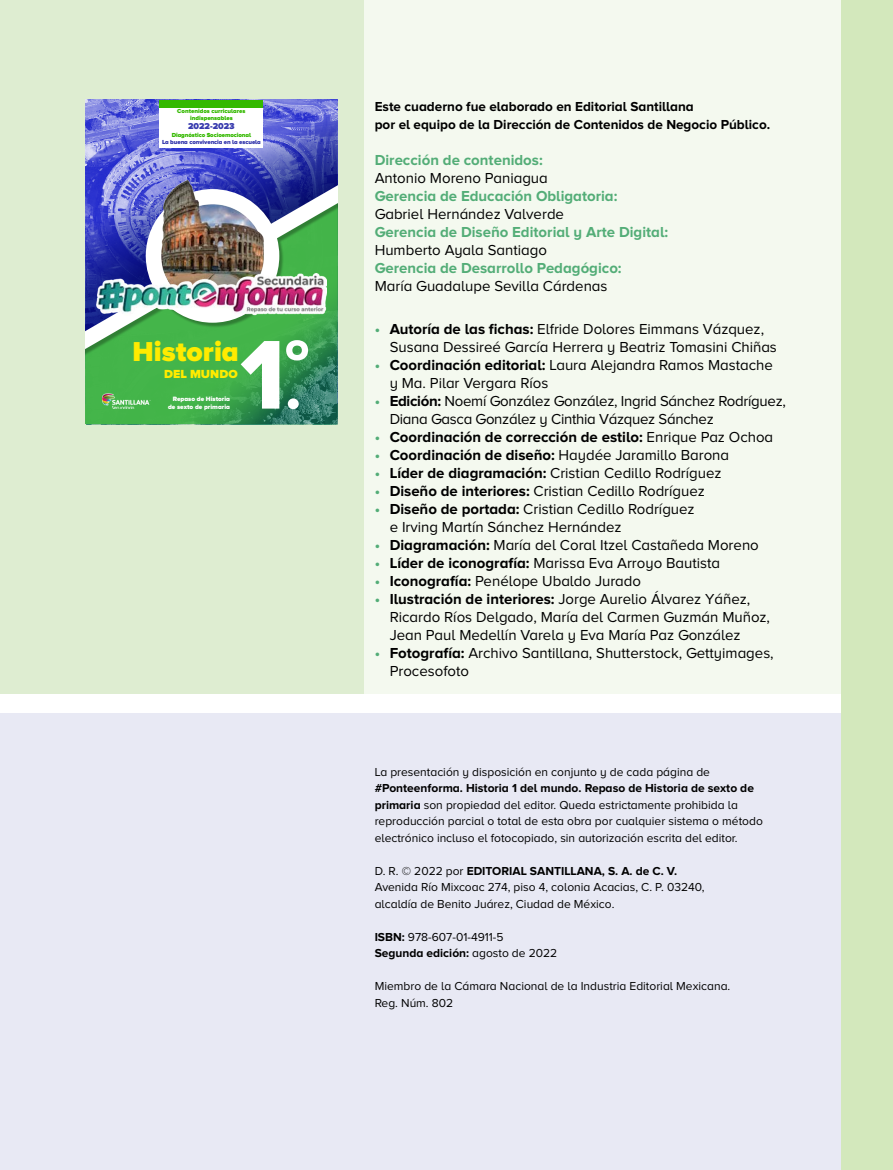
<style>
.page{position:relative;width:893px;height:1170px;background:#fff}
.page>*{position:absolute;margin:0;border:0;box-sizing:border-box;transform-origin:0 0}
.t1{font:101.25px "Proxima Nova A Extrabld";color:#fff}
.t2{font:67.65px "Centrale Sans X Bold";color:#fff}
.t3{font:900 28.35px "Proxima Nova A";color:#ffeb00}
.t4{font:15px/18px "Proxima Nova A";color:#000}
.t5{font:700 15px "Proxima Nova A";color:#53ad77}
.t6{font:15px/18px "Proxima Nova A";letter-spacing:-.02em;color:#000}
.t7{font:700 15px "Proxima Nova A";color:#000}
.t8{font:700 13.5px/18px "Proxima Nova A";color:#000}
.t9{font:900 12.15px "Proxima Nova A";color:#ffeb00}
.t10{font:12px/16.5px "Proxima Nova A";color:#000}
.t11{font:900 8.85px "Proxima Nova A";color:#373aae}
.t12{font:900 6.45px "Proxima Nova A";color:#fff}
.t13{font:900 6.15px/6px "Proxima Nova A";color:#34b900;text-align:center}
.t14{font:900 6.15px "Proxima Nova A";letter-spacing:-.01em;color:#373aae}
.s1{font-size:58.05px}
.s2{font-weight:700;color:#53ad77}
.s3{font-weight:700}
.s4{color:#53ad77}
.s5{font-weight:400}
</style>
<div class="page">
<div style="left:0;top:0;width:842px;height:1169px;background:#f4f9ef"></div>
<div style="left:0;top:0;width:363px;height:1169px;background:#deedd1"></div>
<div style="left:0;top:712px;width:842px;height:457px;background:#e8e9f4"></div>
<div style="left:0;top:694px;width:842px;height:18px;background:#fff"></div>
<div style="left:842px;top:0;width:51px;height:1169px;background:#d3e8bc"></div>
<svg style="left:85px;top:359px;width:253px;height:65px;background:#3ba150"></svg>
<svg style="left:85px;top:100px;width:253px;height:84px;background:#6269d0"></svg>
<img style="left:102px;top:392px;width:51px;height:16px">
<div style="left:160px;top:100px;width:103px;height:48px;background:#fff"></div>
<div style="left:160px;top:100px;width:103px;height:7px;background:#34b900"></div>
<div style="left:85px;top:185px;width:253px;height:174px;background:#000;opacity:.3"></div>
<svg style="left:85px;top:184px;width:253px;height:171px;background:#539180"></svg>
<img style="left:145px;top:174px;width:122px;height:144px">
<img style="left:96px;top:273px;width:231px;height:42px">
<svg style="left:85px;top:100px;width:7px;height:5px"></svg>
<svg style="left:85px;top:419px;width:7px;height:6px"></svg>
<svg style="left:332px;top:100px;width:6px;height:5px"></svg>
<svg style="left:332px;top:419px;width:6px;height:6px"></svg>
<p class="t13" style="left:177px;top:108px;width:70px">Contenidos curriculares indispensables</p>
<p class="t11" style="left:188px;top:121px;width:48px">2022-2023</p>
<p class="t13" style="left:172px;top:132px;width:81px">Diagnóstico Socioemocional</p>
<p class="t14" style="left:162px;top:139px;width:100px">La buena convivencia en la escuela</p>
<h3 class="t3" style="left:133px;top:334px;width:108px">Historia</h3>
<h2 class="t2" style="left:284px;top:319px;width:28px">°</h2>
<h1 class="t1" style="left:240px;top:316px;width:62px">1<span class="s1">.</span></h1>
<p class="t9" style="left:164px;top:366px;width:75px">DEL MUNDO</p>
<p class="t12" style="left:173px;top:395px;width:59px">Repaso de Historia</p>
<p class="t12" style="left:168px;top:402px;width:64px">de sexto de primaria</p>
<p class="t8" style="left:375px;top:97px;width:397px">Este cuaderno fue elaborado en Editorial Santillana<br>por el equipo de la Dirección de Contenidos de Negocio Público.</p>
<p class="t5" style="left:375px;top:151px;width:170px">Dirección de contenidos:</p>
<p class="t4" style="left:375px;top:168px;width:175px">Antonio Moreno Paniagua</p>
<p class="t5" style="left:375px;top:187px;width:244px">Gerencia de Educación Obligatoria:</p>
<p class="t4" style="left:375px;top:204px;width:191px">Gabriel Hernández Valverde</p>
<p class="t5" style="left:375px;top:223px;width:295px">Gerencia de Diseño Editorial y Arte Digital:</p>
<p class="t4" style="left:375px;top:240px;width:174px">Humberto Ayala Santiago</p>
<p class="t5" style="left:375px;top:259px;width:248px">Gerencia de Desarrollo Pedagógico:</p>
<p class="t4" style="left:375px;top:276px;width:234px">María Guadalupe Sevilla Cárdenas</p>
<p class="t4" style="left:390px;top:320px;width:389px;text-indent:-15px"><span class="s2">•</span> <span class="s3">Autoría de las fichas:</span> Elfride Dolores Eimmans Vázquez,<br>Susana Dessireé García Herrera y Beatriz Tomasini Chiñas</p>
<p class="t4" style="left:390px;top:356px;width:385px;text-indent:-15px"><span class="s2">•</span> <span class="s3">Coordinación editorial:</span> Laura Alejandra Ramos Mastache y Ma. Pilar Vergara Ríos</p>
<p class="t6" style="left:390px;top:392px;width:398px;text-indent:-15px"><span class="s2">•</span> <span class="s3">Edición:</span> Noemí González González, Ingrid Sánchez Rodríguez,<br>Diana Gasca González y Cinthia Vázquez Sánchez</p>
<p class="t7" style="left:375px;top:428px;width:400px"><span class="s4">•</span> Coordinación de corrección de estilo: <span class="s5">Enrique Paz Ochoa</span></p>
<p class="t7" style="left:375px;top:446px;width:356px"><span class="s4">•</span> Coordinación de diseño: <span class="s5">Haydée Jaramillo Barona</span></p>
<p class="t4" style="left:375px;top:464px;width:348px"><span class="s2">•</span> <span class="s3">Líder de diagramación:</span> Cristian Cedillo Rodríguez</p>
<p class="t4" style="left:375px;top:482px;width:332px"><span class="s2">•</span> <span class="s3">Diseño de interiores:</span> Cristian Cedillo Rodríguez</p>
<p class="t4" style="left:390px;top:500px;width:306px;text-indent:-15px"><span class="s2">•</span> <span class="s3">Diseño de portada:</span> Cristian Cedillo Rodríguez e Irving Martín Sánchez Hernández</p>
<p class="t4" style="left:375px;top:536px;width:386px"><span class="s2">•</span> <span class="s3">Diagramación:</span> María del Coral Itzel Castañeda Moreno</p>
<p class="t4" style="left:375px;top:554px;width:347px"><span class="s2">•</span> <span class="s3">Líder de iconografía:</span> Marissa Eva Arroyo Bautista</p>
<p class="t4" style="left:375px;top:572px;width:268px"><span class="s2">•</span> <span class="s3">Iconografía:</span> Penélope Ubaldo Jurado</p>
<p class="t4" style="left:390px;top:590px;width:382px;text-indent:-15px"><span class="s2">•</span> <span class="s3">Ilustración de interiores:</span> Jorge Aurelio Álvarez Yáñez,<br>Ricardo Ríos Delgado, María del Carmen Guzmán Muñoz,<br>Jean Paul Medellín Varela y Eva María Paz González</p>
<p class="t4" style="left:390px;top:644px;width:386px;text-indent:-15px"><span class="s2">•</span> <span class="s3">Fotografía:</span> Archivo Santillana, Shutterstock, Gettyimages,<br>Procesofoto</p>
<p class="t10" style="left:375px;top:763px;width:337px">La presentación y disposición en conjunto y de cada página de</p>
<p class="t10" style="left:375px;top:779px;width:390px"><span class="s3">#Ponteenforma. Historia 1 del mundo. Repaso de Historia de sexto de primaria</span> son propiedad del editor. Queda estrictamente prohibida la reproducción parcial o total de esta obra por cualquier sistema o método electrónico incluso el fotocopiado, sin autorización escrita del editor.</p>
<p class="t10" style="left:375px;top:862px;width:331px">D. R. © 2022 por <span class="s3">EDITORIAL SANTILLANA, S. A. de C. V.<br></span>Avenida Río Mixcoac 274, piso 4, colonia Acacias, C. P. 03240, alcaldía de Benito Juárez, Ciudad de México.</p>
<p class="t10" style="left:375px;top:928px;width:184px"><span class="s3">ISBN:</span> 978-607-01-4911-5<br><span class="s3">Segunda edición:</span> agosto de 2022</p>
<p class="t10" style="left:375px;top:977px;width:357px">Miembro de la Cámara Nacional de la Industria Editorial Mexicana.<br>Reg. Núm. 802</p>
</div>
